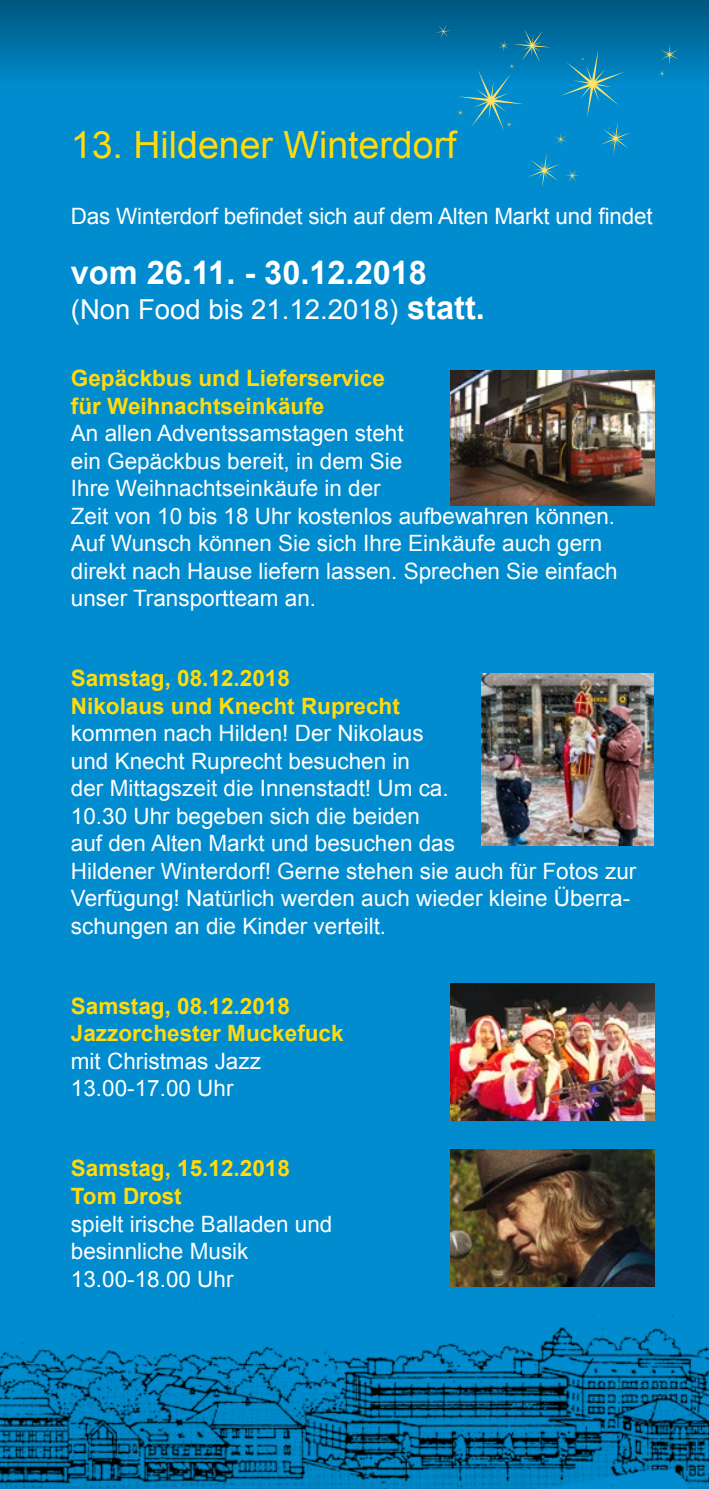
<style>
.page{position:relative;width:709px;height:1489px;background:#fff}
.page>*{position:absolute;margin:0;border:0;box-sizing:border-box;transform-origin:0 0}
.t1{font:37.5px "Arial";color:#ffda0c}
.t2{font:700 32.5px "Arial";color:#fff}
.t3{font:27.5px "Arial";color:#fff}
.t4{font:22.5px/27.5px "Arial";color:#fff}
.t5{font:700 22.5px/27.5px "Arial";color:#ffda0c}
.s1{font-weight:700;font-size:32.5px}
</style>
<div class="page">
<div style="left:0;top:0;width:709px;height:1488px;background:#008cce"></div>
<img style="left:0;top:1304px;width:709px;height:184px">
<div style="left:0;top:0;width:709px;height:85px;background:linear-gradient(to bottom,#00557d,#008acc)"></div>
<svg style="left:658px;top:44px;width:21px;height:33px"></svg>
<svg style="left:435px;top:24px;width:196px;height:163px"></svg>
<img style="left:450px;top:983px;width:204px;height:137px">
<img style="left:481px;top:673px;width:172px;height:172px">
<img style="left:450px;top:371px;width:204px;height:135px">
<img style="left:450px;top:1149px;width:204px;height:137px">
<h1 class="t1" style="left:71px;top:121px;width:387px">13. Hildener Winterdorf</h1>
<p class="t4" style="left:71px;top:202px;width:583px">Das Winterdorf befindet sich auf dem Alten Markt und findet</p>
<h2 class="t2" style="left:71px;top:250px;width:357px">vom 26.11. - 30.12.2018</h2>
<p class="t3" style="left:71px;top:291px;width:415px">(Non Food bis 21.12.2018) <span class="s1">statt.</span></p>
<p class="t5" style="left:71px;top:365px;width:315px">Gepäckbus und Lieferservice für Weihnachtseinkäufe</p>
<p class="t4" style="left:71px;top:419px;width:548px">An allen Adventssamstagen steht<br>ein Gepäckbus bereit, in dem Sie<br>Ihre Weihnachtseinkäufe in der<br>Zeit von 10 bis 18 Uhr kostenlos aufbewahren können.<br>Auf Wunsch können Sie sich Ihre Einkäufe auch gern direkt nach Hause liefern lassen. Sprechen Sie einfach unser Transportteam an.</p>
<p class="t5" style="left:71px;top:665px;width:330px">Samstag, 08.12.2018<br>Nikolaus und Knecht Ruprecht</p>
<p class="t4" style="left:71px;top:719px;width:567px">kommen nach Hilden! Der Nikolaus<br>und Knecht Ruprecht besuchen in<br>der Mittagszeit die Innenstadt! Um ca.<br>10.30 Uhr begeben sich die beiden<br>auf den Alten Markt und besuchen das<br>Hildener Winterdorf! Gerne stehen sie auch für Fotos zur Verfügung! Natürlich werden auch wieder kleine Überra&shy;schungen an die Kinder verteilt.</p>
<p class="t5" style="left:71px;top:992px;width:274px">Samstag, 08.12.2018<br>Jazzorchester Muckefuck</p>
<p class="t4" style="left:71px;top:1047px;width:192px">mit Christmas Jazz<br>13.00-17.00 Uhr</p>
<p class="t5" style="left:71px;top:1155px;width:220px">Samstag, 15.12.2018<br>Tom Drost</p>
<p class="t4" style="left:71px;top:1209px;width:263px">spielt irische Balladen und besinnliche Musik<br>13.00-18.00 Uhr</p>
</div>
